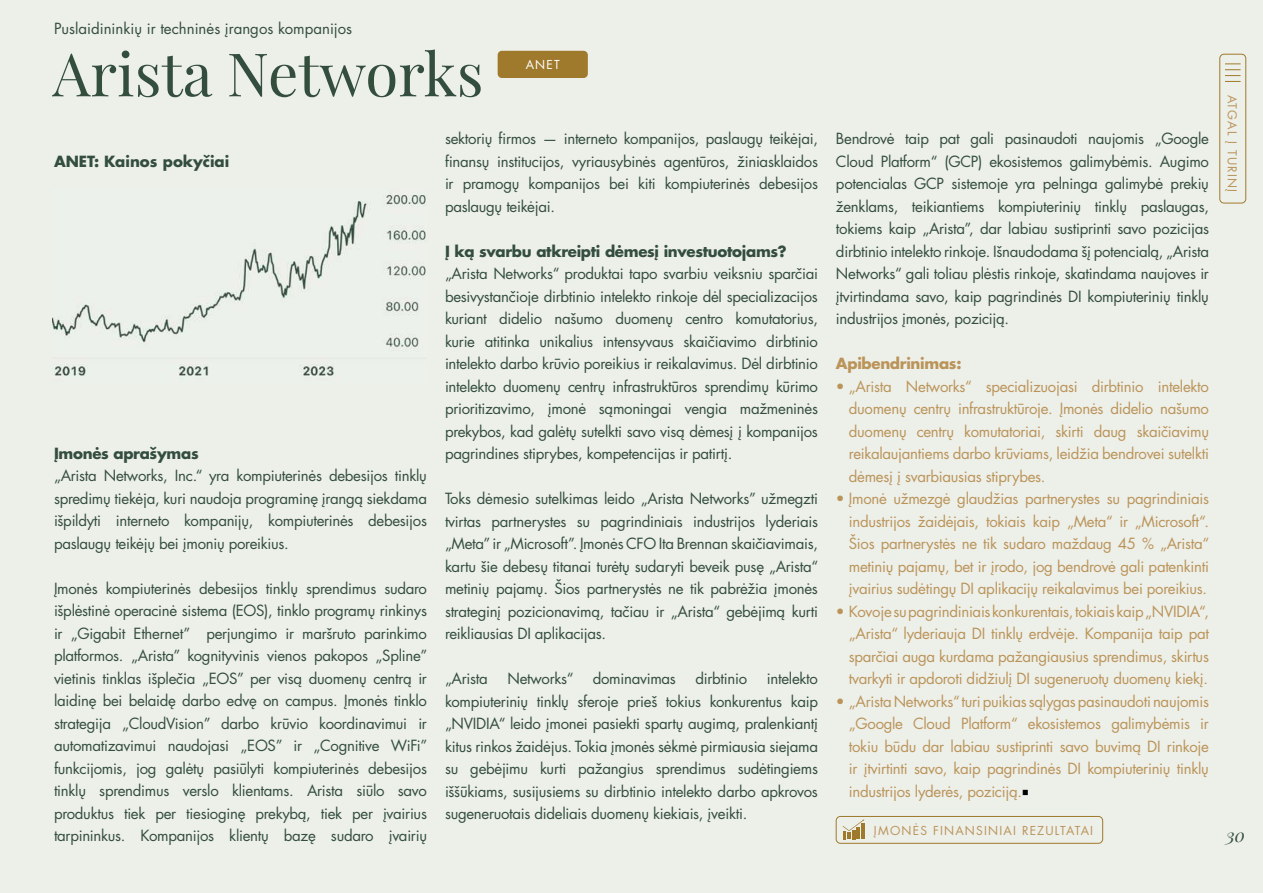
<style>
.page{position:relative;width:1263px;height:893px;background:#edefe9}
.page>*{position:absolute;margin:0;border:0;box-sizing:border-box;transform-origin:0 0}
.t1{font:60px "Playfair Display";color:#334e3d}
.t2{font:italic 18px "Playfair Display";color:#334e3d}
.t3{font:15px/22.5px "Futura LT Pro";letter-spacing:-.02em;color:#334e3d;text-align:justify}
.t4{font:15px/22.5px "Futura LT Pro";letter-spacing:-.02em;color:#ba9459;text-align:justify}
.t5{font:700 15px "Futura LT Pro";letter-spacing:-.02em;color:#334e3d}
.t6{font:15px "Futura LT Pro";color:#334e3d}
.t7{font:700 15px "Futura LT Pro";color:#334e3d}
.t8{font:700 15px "Futura LT Pro";letter-spacing:-.02em;color:#ba9459}
.t9{font:12px "Futura LT Pro";letter-spacing:.1em;color:#ba9459}
.t10{font:12px "Futura LT Pro";color:#fff}
.s1{font-family:"Minion Pro";font-size:18px;color:#000}
</style>
<div class="page">
<div style="left:498px;top:51px;width:90px;height:27px;background:#9f7a2c;border-radius:4px"></div>
<div style="left:1219px;top:54px;width:27px;height:149px;border:1px solid #9f7a2c;border-radius:4px"></div>
<svg style="left:1225px;top:64px;width:15px;height:18px"></svg>
<img style="left:52px;top:195px;width:375px;height:181px">
<div style="left:836px;top:816px;width:267px;height:27px;border:1px solid #9f7a2c;border-radius:4px"></div>
<svg style="left:843px;top:819px;width:21px;height:20px"></svg>
<p class="t6" style="left:54px;top:18px;width:300px">Puslaidininkių ir techninės įrangos kompanijos</p>
<h1 class="t1" style="left:52px;top:27px;width:432px">Arista Networks</h1>
<p class="t10" style="left:526px;top:57px;width:36px">ANET</p>
<p class="t7" style="left:54px;top:150px;width:177px">ANET: Kainos pokyčiai</p>
<p class="t5" style="left:54px;top:442px;width:146px">Įmonės aprašymas</p>
<p class="t3" style="left:54px;top:464px;width:374px">„Arista Networks, Inc.“ yra kompiuterinės debesijos tinklų spredimų tiekėja, kuri naudoja programinę įrangą siekdama išpildyti interneto kompanijų, kompiuterinės debesijos paslaugų teikėjų bei įmonių poreikius.</p>
<p class="t3" style="left:54px;top:577px;width:375px">Įmonės kompiuterinės debesijos tinklų sprendimus sudaro išplėstinė operacinė sistema (EOS), tinklo programų rinkinys ir „Gigabit Ethernet” perjungimo ir maršruto parinkimo platformos. „Arista” kognityvinis vienos pakopos „Spline” vietinis tinklas išplečia „EOS” per visą duomenų centrą ir laidinę bei belaidę darbo edvę on campus. Įmonės tinklo strategija „CloudVision” darbo krūvio koordinavimui ir automatizavimui naudojasi „EOS” ir „Cognitive WiFi” funkcijomis, jog galėtų pasiūlyti kompiuterinės debesijos tinklų sprendimus verslo klientams. Arista siūlo savo produktus tiek per tiesioginę prekybą, tiek per įvairius tarpininkus. Kompanijos klientų bazę sudaro įvairių</p>
<p class="t3" style="left:445px;top:127px;width:374px">sektorių firmos — interneto kompanijos, paslaugų teikėjai, finansų institucijos, vyriausybinės agentūros, žiniasklaidos ir pramogų kompanijos bei kiti kompiuterinės debesijos paslaugų teikėjai.</p>
<p class="t5" style="left:445px;top:239px;width:343px">Į ką svarbu atkreipti dėmesį investuotojams?</p>
<p class="t3" style="left:445px;top:262px;width:374px">„Arista Networks“ produktai tapo svarbiu veiksniu sparčiai besivystančioje dirbtinio intelekto rinkoje dėl specializacijos kuriant didelio našumo duomenų centro komutatorius, kurie atitinka unikalius intensyvaus skaičiavimo dirbtinio intelekto darbo krūvio poreikius ir reikalavimus. Dėl dirbtinio intelekto duomenų centrų infrastruktūros sprendimų kūrimo prioritizavimo, įmonė sąmoningai vengia mažmeninės prekybos, kad galėtų sutelkti savo visą dėmesį į kompanijos pagrindines stiprybes, kompetencijas ir patirtį.</p>
<p class="t3" style="left:445px;top:487px;width:375px">Toks dėmesio sutelkimas leido „Arista Networks” užmegzti tvirtas partnerystes su pagrindiniais industrijos lyderiais „Meta” ir „Microsoft”. Įmonės CFO Ita Brennan skaičiavimais, kartu šie debesų titanai turėtų sudaryti beveik pusę „Arista“ metinių pajamų. Šios partnerystės ne tik pabrėžia įmonės strateginį pozicionavimą, tačiau ir „Arista“ gebėjimą kurti reikliausias DI aplikacijas.</p>
<p class="t3" style="left:445px;top:667px;width:44px">„Arista</p>
<p class="t3" style="left:507px;top:667px;width:68px">Networks“</p>
<p class="t3" style="left:593px;top:667px;width:85px">dominavimas</p>
<p class="t3" style="left:695px;top:667px;width:53px">dirbtinio</p>
<p class="t3" style="left:445px;top:667px;width:374px;text-indent:322px">intelekto kompiuterinių tinklų sferoje prieš tokius konkurentus kaip „NVIDIA“ leido įmonei pasiekti spartų augimą, pralenkiantį kitus rinkos žaidėjus. Tokia įmonės sėkmė pirmiausia siejama su gebėjimu kurti pažangius sprendimus sudėtingiems iššūkiams, susijusiems su dirbtinio intelekto darbo apkrovos sugeneruotais dideliais duomenų kiekiais, įveikti.</p>
<p class="t3" style="left:836px;top:127px;width:374px">Bendrovė taip pat gali pasinaudoti naujomis „Google Cloud Platform“ (GCP) ekosistemos galimybėmis. Augimo potencialas GCP sistemoje yra pelninga galimybė prekių ženklams, teikiantiems kompiuterinių tinklų paslaugas, tokiems kaip „Arista”, dar labiau sustiprinti savo pozicijas dirbtinio intelekto rinkoje. Išnaudodama šį potencialą, „Arista Networks“ gali toliau plėstis rinkoje, skatindama naujoves ir įtvirtindama savo, kaip pagrindinės DI kompiuterinių tinklų industrijos įmonės, poziciją.</p>
<p class="t8" style="left:836px;top:352px;width:127px">Apibendrinimas:</p>
<p class="t4" style="left:849px;top:375px;width:362px;text-indent:-13px">• „Arista Networks“ specializuojasi dirbtinio intelekto duomenų centrų infrastruktūroje. Įmonės didelio našumo duomenų centrų komutatoriai, skirti daug skaičiavimų reikalaujantiems darbo krūviams, leidžia bendrovei sutelkti dėmesį į svarbiausias stiprybes.</p>
<p class="t4" style="left:849px;top:487px;width:362px;text-indent:-13px">• Įmonė užmezgė glaudžias partnerystes su pagrindiniais industrijos žaidėjais, tokiais kaip „Meta“ ir „Microsoft“.<br>Šios partnerystės ne tik sudaro maždaug 45 % „Arista“ metinių pajamų, bet ir įrodo, jog bendrovė gali patenkinti įvairius sudėtingų DI aplikacijų reikalavimus bei poreikius.</p>
<p class="t4" style="left:849px;top:600px;width:362px;text-indent:-13px">• Kovoje su pagrindiniais konkurentais, tokiais kaip „NVIDIA“, „Arista“ lyderiauja DI tinklų erdvėje. Kompanija taip pat sparčiai auga kurdama pažangiausius sprendimus, skirtus tvarkyti ir apdoroti didžiulį DI sugeneruotų duomenų kiekį.</p>
<p class="t4" style="left:849px;top:690px;width:362px;text-indent:-13px">• „Arista Networks“ turi puikias sąlygas pasinaudoti naujomis „Google Cloud Platform“ ekosistemos galimybėmis ir tokiu būdu dar labiau sustiprinti savo buvimą DI rinkoje ir įtvirtinti savo, kaip pagrindinės DI kompiuterinių tinklų industrijos lyderės, poziciją.<span class="s1">■</span></p>
<p class="t9" style="left:874px;top:822px;width:221px">ĮMONĖS FINANSINIAI REZULTATAI</p>
<p class="t9" style="left:1240px;top:95px;width:99px;rotate:90deg">ATGAL Į TURINĮ</p>
<p class="t2" style="left:1226px;top:821px;width:20px">30</p>
</div>
